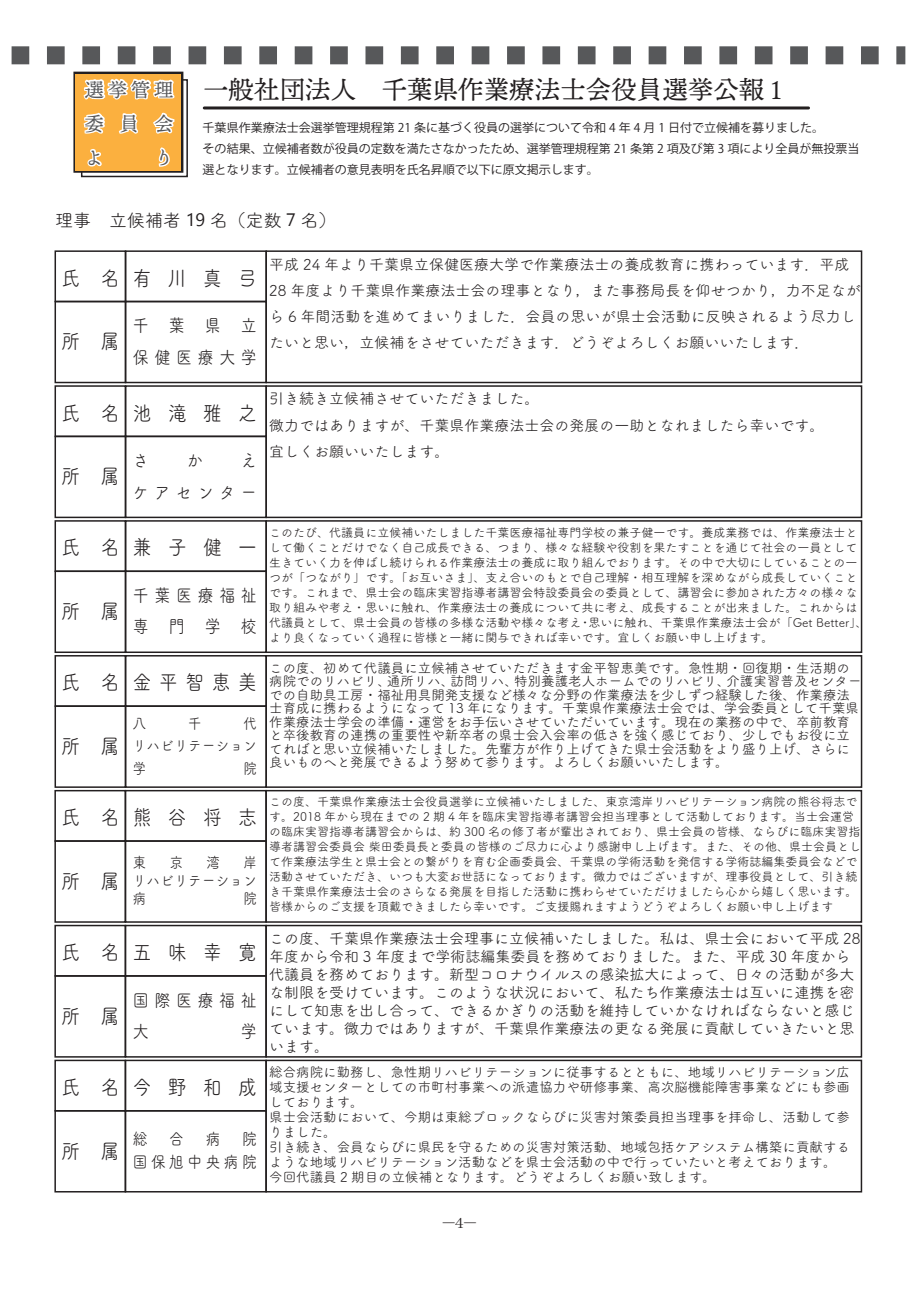
<style>
.page{position:relative;width:919px;height:1289px;background:#fff}
.page>*{position:absolute;margin:0;border:0;box-sizing:border-box;transform-origin:0 0}
.t1{font:25.5px "Ten Mincho";color:#231f20}
.t2{font:21px "Tsuku A Rd Gothic Std R";letter-spacing:.88em;color:#231f20;scale:.89 1}
.t3{font:19.5px/34.2px "Ten Mincho";color:#57585a}
.t4{font:18px/31.5px "Tsuku A Rd Gothic Std R";letter-spacing:.35em;color:#231f20;scale:.89 1}
.t5{font:18px "Tsuku A Rd Gothic Std R";letter-spacing:.35em;color:#231f20}
.t6{font:16.5px/22.5px "Tsuku A Rd Gothic Std R";letter-spacing:.24em;color:#231f20;text-align:right;scale:.89 1}
.t7{font:15px/18px "Tsuku A Rd Gothic Std R";color:#231f20}
.t8{font:15px/22.5px "Tsuku A Rd Gothic Std R";color:#231f20;text-align:justify;scale:.89 1}
.t9{font:13.5px/13.5px "Tsuku A Rd Gothic Std R";color:#231f20}
.t10{font:12px/15px "Tsuku A Rd Gothic Std R";color:#231f20}
.t11{font:12px/21px "Koz Go Pr 6 N";color:#231f20}
.s1{font-size:19.5px;color:#57585a}
</style>
<div class="page">
<div style="left:896px;top:46px;width:9px;height:18px;background:#57585a"></div>
<div style="left:54px;top:250px;width:72px;height:52px;border:2px solid #231f20"></div>
<div style="left:54px;top:301px;width:72px;height:82px;border:2px solid #231f20"></div>
<div style="left:125px;top:250px;width:142px;height:52px;border:2px solid #231f20"></div>
<div style="left:125px;top:301px;width:142px;height:82px;border:2px solid #231f20"></div>
<div style="left:265px;top:250px;width:597px;height:133px;border:2px solid #231f20"></div>
<div style="left:54px;top:520px;width:72px;height:52px;border:2px solid #231f20"></div>
<div style="left:54px;top:570px;width:72px;height:83px;border:2px solid #231f20"></div>
<div style="left:125px;top:520px;width:142px;height:52px;border:2px solid #231f20"></div>
<div style="left:125px;top:570px;width:142px;height:83px;border:2px solid #231f20"></div>
<div style="left:265px;top:520px;width:597px;height:133px;border:2px solid #231f20"></div>
<div style="left:54px;top:655px;width:72px;height:52px;border:2px solid #231f20"></div>
<div style="left:54px;top:705px;width:72px;height:82px;border:2px solid #231f20"></div>
<div style="left:125px;top:655px;width:142px;height:52px;border:2px solid #231f20"></div>
<div style="left:125px;top:705px;width:142px;height:82px;border:2px solid #231f20"></div>
<div style="left:265px;top:655px;width:597px;height:132px;border:2px solid #231f20"></div>
<div style="left:54px;top:385px;width:72px;height:52px;border:2px solid #231f20"></div>
<div style="left:54px;top:435px;width:72px;height:83px;border:2px solid #231f20"></div>
<div style="left:125px;top:385px;width:142px;height:52px;border:2px solid #231f20"></div>
<div style="left:125px;top:435px;width:142px;height:83px;border:2px solid #231f20"></div>
<div style="left:265px;top:385px;width:597px;height:133px;border:2px solid #231f20"></div>
<div style="left:54px;top:924px;width:72px;height:52px;border:2px solid #231f20"></div>
<div style="left:54px;top:975px;width:72px;height:82px;border:2px solid #231f20"></div>
<div style="left:125px;top:924px;width:142px;height:52px;border:2px solid #231f20"></div>
<div style="left:125px;top:975px;width:142px;height:82px;border:2px solid #231f20"></div>
<div style="left:265px;top:924px;width:597px;height:133px;border:2px solid #231f20"></div>
<div style="left:54px;top:1059px;width:72px;height:52px;border:2px solid #231f20"></div>
<div style="left:54px;top:1109px;width:72px;height:83px;border:2px solid #231f20"></div>
<div style="left:125px;top:1059px;width:142px;height:52px;border:2px solid #231f20"></div>
<div style="left:125px;top:1109px;width:142px;height:83px;border:2px solid #231f20"></div>
<div style="left:265px;top:1059px;width:597px;height:133px;border:2px solid #231f20"></div>
<div style="left:54px;top:790px;width:72px;height:51px;border:2px solid #231f20"></div>
<div style="left:54px;top:840px;width:72px;height:82px;border:2px solid #231f20"></div>
<div style="left:125px;top:790px;width:142px;height:51px;border:2px solid #231f20"></div>
<div style="left:125px;top:840px;width:142px;height:82px;border:2px solid #231f20"></div>
<div style="left:265px;top:790px;width:597px;height:132px;border:2px solid #231f20"></div>
<svg style="left:12px;top:46px;width:867px;height:132px"></svg>
<h1 class="t1" style="left:85px;top:75px;width:698px"><span class="s1">選挙管理</span> 一般社団法人　千葉県作業療法士会役員選挙公報 1</h1>
<h3 class="t3" style="left:85px;top:107px;width:90px">委員会よ</h3>
<p class="t11" style="left:203px;top:118px;width:658px">千葉県作業療法士会選挙管理規程第 21 条に基づく役員の選挙について令和 4 年 4 月 1 日付で立候補を募りました。<br>その結果、立候補者数が役員の定数を満たさなかったため、選挙管理規程第 21 条第 2 項及び第 3 項により全員が無投票当選となります。立候補者の意見表明を氏名昇順で以下に原文掲示します。</p>
<h3 class="t3" style="left:154px;top:141px;width:21px">り</h3>
<h3 class="t5" style="left:55px;top:206px;width:128px">理事　立候補者</h3>
<h3 class="t5" style="left:210px;top:206px;width:128px">名（定数 名）</h3>
<p class="t7" style="left:269px;top:250px;width:593px;line-height:26.2px">平成 24 年より千葉県立保健医療大学で作業療法士の養成教育に携わっています．平成28 年度より千葉県作業療法士会の理事となり，また事務局長を仰せつかり，力不足ながら 6 年間活動を進めてまいりました．会員の思いが県士会活動に反映されるよう尽力したいと思い，立候補をさせていただきます．どうぞよろしくお願いいたします．</p>
<h2 class="t2" style="left:133px;top:262px;width:141px">有川真弓</h2>
<h3 class="t4" style="left:133px;top:308px;width:141px">千葉県立保健医療大学</h3>
<h2 class="t2" style="left:62px;top:262px;width:67px">氏 名</h2>
<h2 class="t2" style="left:62px;top:325px;width:67px">所 属</h2>
<h2 class="t2" style="left:62px;top:397px;width:67px">氏 名</h2>
<h2 class="t2" style="left:62px;top:460px;width:67px">所 属</h2>
<h2 class="t2" style="left:62px;top:532px;width:67px">氏 名</h2>
<h2 class="t2" style="left:62px;top:595px;width:67px">所 属</h2>
<h2 class="t2" style="left:62px;top:666px;width:67px">氏 名</h2>
<h2 class="t2" style="left:62px;top:730px;width:67px">所 属</h2>
<h2 class="t2" style="left:61px;top:801px;width:67px">氏 名</h2>
<h2 class="t2" style="left:61px;top:865px;width:67px">所 属</h2>
<h2 class="t2" style="left:61px;top:936px;width:67px">氏 名</h2>
<h2 class="t2" style="left:61px;top:999px;width:67px">所 属</h2>
<h2 class="t2" style="left:61px;top:1071px;width:67px">氏 名</h2>
<h2 class="t2" style="left:61px;top:1134px;width:67px">所 属</h2>
<h2 class="t2" style="left:133px;top:397px;width:141px">池滝雅之</h2>
<h3 class="t4" style="left:133px;top:443px;width:19px">さ</h3>
<h3 class="t4" style="left:187px;top:443px;width:19px">か</h3>
<h3 class="t4" style="left:133px;top:443px;width:141px;text-align:right">え<br>ケアセンター</h3>
<h2 class="t2" style="left:133px;top:531px;width:141px">兼子健一</h2>
<h3 class="t4" style="left:133px;top:578px;width:141px">千葉医療福祉専門学校</h3>
<h2 class="t2" style="left:133px;top:666px;width:141px">金平智恵美</h2>
<p class="t8" style="left:133px;top:711px;width:16px">八</p>
<p class="t8" style="left:188px;top:711px;width:16px">千</p>
<p class="t8" style="left:133px;top:711px;width:141px;text-indent:111px">代リハビリテーション学</p>
<p class="t8" style="left:243px;top:756px;width:16px">院</p>
<h2 class="t2" style="left:133px;top:801px;width:141px">熊谷将志</h2>
<p class="t8" style="left:133px;top:850px;width:16px">東</p>
<p class="t8" style="left:170px;top:850px;width:16px">京</p>
<p class="t8" style="left:207px;top:850px;width:16px">湾</p>
<p class="t8" style="left:133px;top:852px;width:141px;line-height:18px;text-indent:111px">岸リハビリテーション病</p>
<p class="t8" style="left:243px;top:886px;width:16px">院</p>
<h2 class="t2" style="left:133px;top:936px;width:141px">五味幸寛</h2>
<h3 class="t4" style="left:133px;top:983px;width:141px">国際医療福祉大</h3>
<h3 class="t4" style="left:241px;top:1014px;width:19px">学</h3>
<h2 class="t2" style="left:133px;top:1071px;width:141px">今野和成</h2>
<h3 class="t6" style="left:133px;top:1126px;width:18px">総</h3>
<h3 class="t6" style="left:169px;top:1126px;width:18px">合</h3>
<h3 class="t6" style="left:206px;top:1126px;width:18px">病</h3>
<h3 class="t6" style="left:133px;top:1126px;width:141px">院<br>国保旭中央病院</h3>
<p class="t7" style="left:269px;top:385px;width:557px;line-height:26.2px">引き続き立候補させていただきました。<br>微力ではありますが、千葉県作業療法士会の発展の一助となれましたら幸いです。宜しくお願いいたします。</p>
<p class="t10" style="left:269px;top:524px;width:599px">このたび、代議員に立候補いたしました千葉医療福祉専門学校の兼子健一です。養成業務では、作業療法士として働くことだけでなく自己成長できる、つまり、様々な経験や役割を果たすことを通じて社会の一員として生きていく力を伸ばし続けられる作業療法士の養成に取り組んでおります。その中で大切にしていることの一つが「つながり」です。「お互いさま」、支え合いのもとで自己理解・相互理解を深めながら成長していくことです。これまで、県士会の臨床実習指導者講習会特設委員会の委員として、講習会に参加された方々の様々な取り組みや考え・思いに触れ、作業療法士の養成について共に考え、成長することが出来ました。これからは代議員として、県士会員の皆様の多様な活動や様々な考え・思いに触れ、千葉県作業療法士会が「Get Better」、より良くなっていく過程に皆様と一緒に関与できれば幸いです。宜しくお願い申し上げます。</p>
<p class="t9" style="left:269px;top:660px;width:593px">この度、初めて代議員に立候補させていただきます金平智恵美です。急性期・回復期・生活期の病院でのリハビリ、通所リハ、訪問リハ、特別養護老人ホームでのリハビリ、介護実習普及センターでの自助具工房・福祉用具開発支援など様々な分野の作業療法を少しずつ経験した後、作業療法士育成に携わるようになって 13 年になります。千葉県作業療法士会では、学会委員として千葉県作業療法士学会の準備・運営をお手伝いさせていただいています。現在の業務の中で、卒前教育と卒後教育の連携の重要性や新卒者の県士会入会率の低さを強く感じており、少しでもお役に立てればと思い立候補いたしました。先輩方が作り上げてきた県士会活動をより盛り上げ、さらに良いものへと発展できるよう努めて参ります。よろしくお願いいたします。</p>
<p class="t10" style="left:269px;top:793px;width:593px">この度、千葉県作業療法士会役員選挙に立候補いたしました、東京湾岸リハビリテーション病院の熊谷将志です。2018 年から現在までの 2 期 4 年を臨床実習指導者講習会担当理事として活動しております。当士会運営の臨床実習指導者講習会からは、約 300 名の修了者が輩出されており、県士会員の皆様、ならびに臨床実習指導者講習会委員会 柴田委員長と委員の皆様のご尽力に心より感謝申し上げます。また、その他、県士会員として作業療法学生と県士会との繋がりを育む企画委員会、千葉県の学術活動を発信する学術誌編集委員会などで活動させていただき、いつも大変お世話になっております。微力ではございますが、理事役員として、引き続き千葉県作業療法士会のさらなる発展を目指した活動に携わらせていただけましたら心から嬉しく思います。皆様からのご支援を頂戴できましたら幸いです。ご支援賜れますようどうぞよろしくお願い申し上げます</p>
<p class="t7" style="left:269px;top:928px;width:593px">この度、千葉県作業療法士会理事に立候補いたしました。私は、県士会において平成 28年度から令和 3 年度まで学術誌編集委員を務めておりました。また、平成 30 年度から代議員を務めております。新型コロナウイルスの感染拡大によって、日々の活動が多大な制限を受けています。このような状況において、私たち作業療法士は互いに連携を密にして知恵を出し合って、できるかぎりの活動を維持していかなければならないと感じています。微力ではありますが、千葉県作業療法の更なる発展に貢献していきたいと思います。</p>
<p class="t9" style="left:269px;top:1064px;width:582px;line-height:15px">総合病院に勤務し、急性期リハビリテーションに従事するとともに、地域リハビリテーション広域支援センターとしての市町村事業への派遣協力や研修事業、高次脳機能障害事業などにも参画しております。<br>県士会活動において、今期は東総ブロックならびに災害対策委員担当理事を拝命し、活動して参りました。<br>引き続き、会員ならびに県民を守るための災害対策活動、地域包括ケアシステム構築に貢献するような地域リハビリテーション活動などを県士会活動の中で行っていたいと考えております。今回代議員 2 期目の立候補となります。どうぞよろしくお願い致します。</p>
</div>
